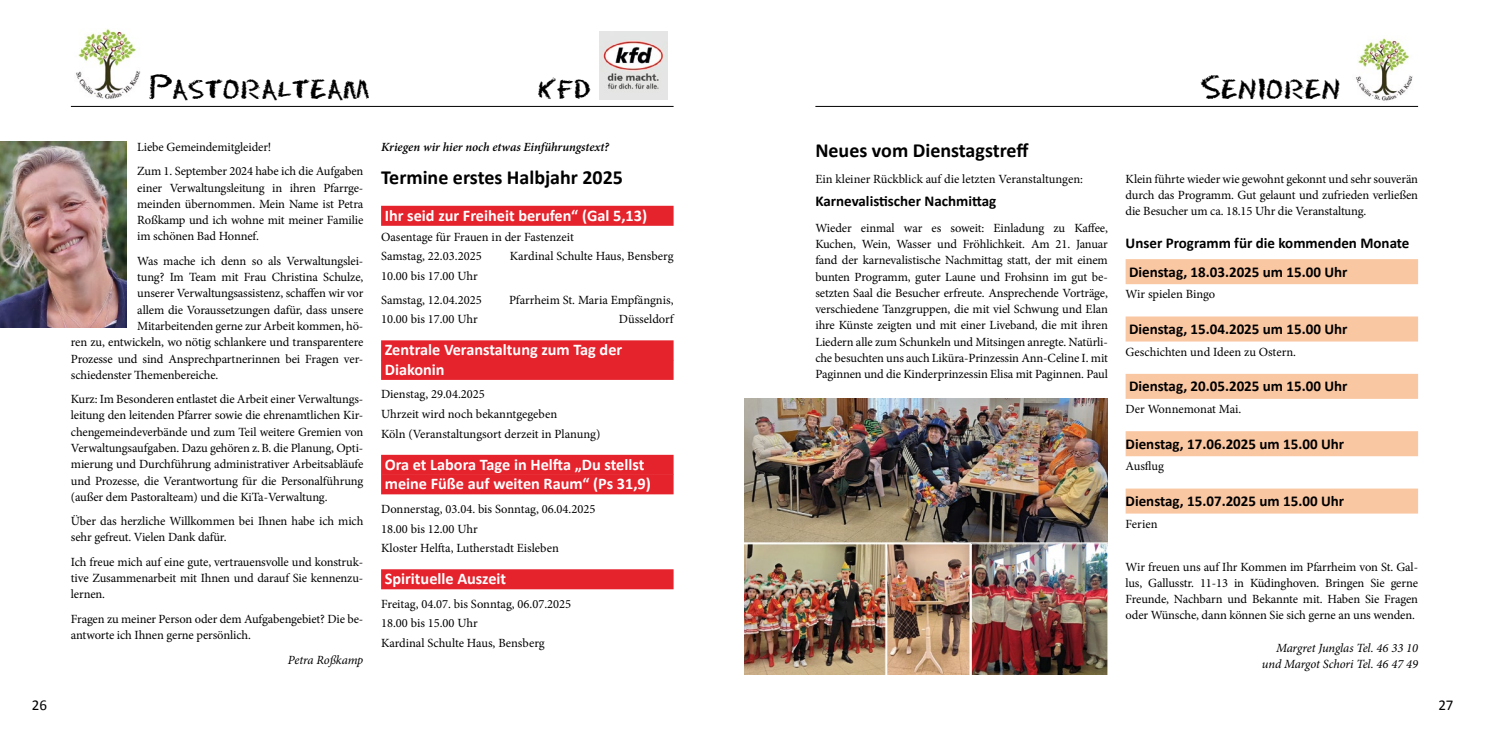
<style>
.page{position:relative;width:1489px;height:745px;background:#fff}
.page>*{position:absolute;margin:0;border:0;box-sizing:border-box;transform-origin:0 0}
.t1{font:27.5px "Chalk Dust Regular SWFTE";letter-spacing:.03em;color:#000}
.t2{font:700 20px "Calibri";color:#000}
.t3{font:700 16.25px/19.5px "Calibri";color:#fff}
.t4{font:700 15px/28.6px "Calibri";color:#000}
.t5{font:15px "Calibri";color:#000}
.t6{font:12.5px/16.2px "Minion Pro";letter-spacing:-.01em;color:#000}
.t7{font:italic 12.5px/16.2px "Minion Pro";letter-spacing:-.01em;color:#000;text-align:right}
.t8{font:italic 600 12.5px "Minion Pro";color:#000}
</style>
<div class="page">
<hr style="left:71px;top:106px;width:602px;height:1px;background:#000">
<hr style="left:815px;top:106px;width:602px;height:1px;background:#000">
<img style="left:76px;top:28px;width:65px;height:71px">
<img style="left:0;top:142px;width:127px;height:186px">
<img style="left:600px;top:32px;width:67px;height:67px">
<div style="left:381px;top:206px;width:292px;height:20px;background:#e5232d"></div>
<div style="left:381px;top:340px;width:292px;height:20px;background:#e5232d"></div>
<div style="left:381px;top:359px;width:292px;height:20px;background:#e5232d"></div>
<div style="left:381px;top:454px;width:292px;height:20px;background:#e5232d"></div>
<div style="left:381px;top:474px;width:292px;height:20px;background:#e5232d"></div>
<div style="left:381px;top:569px;width:292px;height:20px;background:#e5232d"></div>
<div style="left:1125px;top:259px;width:292px;height:25px;background:#fac7a3"></div>
<div style="left:1125px;top:316px;width:292px;height:25px;background:#fac7a3"></div>
<div style="left:1125px;top:373px;width:292px;height:25px;background:#fac7a3"></div>
<div style="left:1125px;top:431px;width:292px;height:25px;background:#fac7a3"></div>
<div style="left:1125px;top:488px;width:292px;height:25px;background:#fac7a3"></div>
<img style="left:745px;top:398px;width:362px;height:275px">
<img style="left:973px;top:545px;width:133px;height:128px">
<div style="left:971px;top:543px;width:137px;height:133px;border:1px solid #fff"></div>
<img style="left:1356px;top:38px;width:57px;height:63px">
<h1 class="t1" style="left:149px;top:69px;width:222px">Pastoralteam</h1>
<h1 class="t1" style="left:538px;top:69px;width:55px">kfd</h1>
<p class="t6" style="left:137px;top:135px;width:228px;line-height:24.4px">Liebe Gemeindemitgleider!<br>Zum 1. September 2024 habe ich die Aufgaben</p>
<p class="t6" style="left:137px;top:179px;width:228px;text-align:justify">einer Verwaltungsleitung in ihren Pfarrge&shy;meinden übernommen. Mein Name ist Petra Roßkamp und ich wohne mit meiner Familie im schönen Bad Honnef.</p>
<p class="t6" style="left:137px;top:253px;width:228px">Was mache ich denn so als Verwaltungslei-</p>
<p class="t6" style="left:137px;top:269px;width:227px">tung? Im Team mit Frau Christina Schulze,</p>
<p class="t6" style="left:137px;top:285px;width:228px">unserer Verwaltungsassistenz, schaffen wir vor</p>
<p class="t6" style="left:137px;top:301px;width:228px">allem die Voraussetzungen dafür, dass unsere</p>
<p class="t6" style="left:137px;top:318px;width:228px">Mitarbeitenden gerne zur Arbeit kommen, hö-</p>
<p class="t6" style="left:71px;top:334px;width:294px">ren zu, entwickeln, wo nötig schlankere und transparentere</p>
<p class="t6" style="left:71px;top:350px;width:294px">Prozesse und sind Ansprechpartnerinnen bei Fragen ver-</p>
<p class="t6" style="left:71px;top:366px;width:149px">schiedenster Themenbereiche.</p>
<p class="t6" style="left:71px;top:391px;width:294px;text-align:justify">Kurz: Im Besonderen entlastet die Arbeit einer Verwaltungs&shy;leitung den leitenden Pfarrer sowie die ehrenamtlichen Kir&shy;chengemeindeverbände und zum Teil weitere Gremien von Verwaltungsaufgaben. Dazu gehören z.B. die Planung, Opti&shy;mierung und Durchführung administrativer Arbeitsabläufe und Prozesse, die Verantwortung für die Personalführung (außer dem Pastoralteam) und die KiTa-Verwaltung.</p>
<p class="t6" style="left:71px;top:513px;width:294px">Über das herzliche Willkommen bei Ihnen habe ich mich sehr gefreut. Vielen Dank dafür.</p>
<p class="t6" style="left:71px;top:553px;width:294px;text-align:justify">Ich freue mich auf eine gute, vertrauensvolle und konstruk&shy;tive Zusammenarbeit mit Ihnen und darauf Sie kennenzu&shy;lernen.</p>
<p class="t6" style="left:71px;top:610px;width:294px">Fragen zu meiner Person oder dem Aufgabengebiet? Die be&shy;antworte ich Ihnen gerne persönlich.</p>
<p class="t7" style="left:288px;top:651px;width:77px">Petra Roßkamp</p>
<p class="t8" style="left:381px;top:138px;width:229px">Kriegen wir hier noch etwas Einführungstext?</p>
<h2 class="t2" style="left:381px;top:164px;width:243px">Termine erstes Halbjahr 2025</h2>
<h3 class="t3" style="left:385px;top:205px;width:264px">Ihr seid zur Freiheit berufen“ (Gal 5,13)</h3>
<p class="t6" style="left:381px;top:227px;width:194px;line-height:19.8px">Oasentage für Frauen in der Fastenzeit<br>Samstag, 22.03.2025</p>
<p class="t6" style="left:510px;top:248px;width:165px">Kardinal Schulte Haus, Bensberg</p>
<p class="t6" style="left:381px;top:264px;width:102px;line-height:23.4px">10.00 bis 17.00 Uhr<br>Samstag, 12.04.2025</p>
<p class="t6" style="left:509px;top:291px;width:166px">Pfarrheim St. Maria Empfängnis,</p>
<p class="t6" style="left:381px;top:311px;width:98px">10.00 bis 17.00 Uhr</p>
<p class="t6" style="left:619px;top:311px;width:56px">Düsseldorf</p>
<h3 class="t3" style="left:385px;top:340px;width:239px">Zentrale Veranstaltung zum Tag der<br>Diakonin</h3>
<p class="t6" style="left:381px;top:384px;width:221px;line-height:19.8px">Dienstag, 29.04.2025<br>Uhrzeit wird noch bekanntgegeben<br>Köln (Veranstaltungsort derzeit in Planung)</p>
<h3 class="t3" style="left:385px;top:454px;width:268px">Ora et Labora Tage in Helfta „Du stellst meine Füße auf weiten Raum“ (Ps 31,9)</h3>
<p class="t6" style="left:381px;top:498px;width:216px;line-height:19.8px">Donnerstag, 03.04. bis Sonntag, 06.04.2025<br>18.00 bis 12.00 Uhr<br>Kloster Helfta, Lutherstadt Eisleben</p>
<h3 class="t3" style="left:385px;top:568px;width:123px">Spirituelle Auszeit</h3>
<p class="t6" style="left:381px;top:593px;width:192px;line-height:19.8px">Freitag, 04.07. bis Sonntag, 06.07.2025<br>18.00 bis 15.00 Uhr<br>Kardinal Schulte Haus, Bensberg</p>
<h2 class="t2" style="left:815px;top:137px;width:215px">Neues vom Dienstagstreff</h2>
<p class="t6" style="left:815px;top:171px;width:269px">Ein kleiner Rückblick auf die letzten Veranstaltungen:</p>
<p class="t4" style="left:815px;top:187px;width:182px">Karnevalistischer Nachmittag</p>
<p class="t6" style="left:815px;top:219px;width:294px;text-align:justify">Wieder einmal war es soweit: Einladung zu Kaffee, Kuchen, Wein, Wasser und Fröhlichkeit. Am 21. Januar fand der karnevalistische Nachmittag statt, der mit einem bunten Programm, guter Laune und Frohsinn im gut be&shy;setzten Saal die Besucher erfreute. Ansprechende Vorträge, verschiedene Tanzgruppen, die mit viel Schwung und Elan ihre Künste zeigten und mit einer Liveband, die mit ihren Liedern alle zum Schunkeln und Mitsingen anregte. Natürli&shy;che besuchten uns auch Liküra-Prinzessin Ann-Celine I. mit Paginnen und die Kinderprinzessin Elisa mit Paginnen. Paul</p>
<h1 class="t1" style="left:1200px;top:69px;width:141px">Senioren</h1>
<p class="t6" style="left:1125px;top:171px;width:294px;text-align:justify">Klein führte wieder wie gewohnt gekonnt und sehr souverän durch das Programm. Gut gelaunt und zufrieden verließen die Besucher um ca. 18.15 Uhr die Veranstaltung.</p>
<p class="t4" style="left:1125px;top:228px;width:285px">Unser Programm für die kommenden Monate<br>Dienstag, 18.03.2025 um 15.00 Uhr</p>
<p class="t6" style="left:1125px;top:286px;width:91px">Wir spielen Bingo</p>
<p class="t4" style="left:1128px;top:314px;width:220px">Dienstag, 15.04.2025 um 15.00 Uhr</p>
<p class="t6" style="left:1125px;top:343px;width:172px">Geschichten und Ideen zu Ostern.</p>
<p class="t4" style="left:1128px;top:372px;width:220px">Dienstag, 20.05.2025 um 15.00 Uhr</p>
<p class="t6" style="left:1125px;top:400px;width:117px">Der Wonnemonat Mai.</p>
<p class="t4" style="left:1125px;top:429px;width:220px">Dienstag, 17.06.2025 um 15.00 Uhr</p>
<p class="t6" style="left:1125px;top:458px;width:40px">Ausflug</p>
<p class="t4" style="left:1125px;top:486px;width:220px">Dienstag, 15.07.2025 um 15.00 Uhr</p>
<p class="t6" style="left:1125px;top:515px;width:33px">Ferien</p>
<p class="t6" style="left:1125px;top:558px;width:294px;text-align:justify">Wir freuen uns auf Ihr Kommen im Pfarrheim von St. Gal&shy;lus, Gallusstr. 11-13 in Küdinghoven. Bringen Sie gerne Freunde, Nachbarn und Bekannte mit. Haben Sie Fragen oder Wünsche, dann können Sie sich gerne an uns wenden.</p>
<p class="t7" style="left:1261px;top:639px;width:158px">Margret Junglas Tel. 46 33 10 und Margot Schori Tel. 46 47 49</p>
<p class="t5" style="left:32px;top:695px;width:17px">26</p>
<p class="t5" style="left:1438px;top:695px;width:17px">27</p>
</div>
